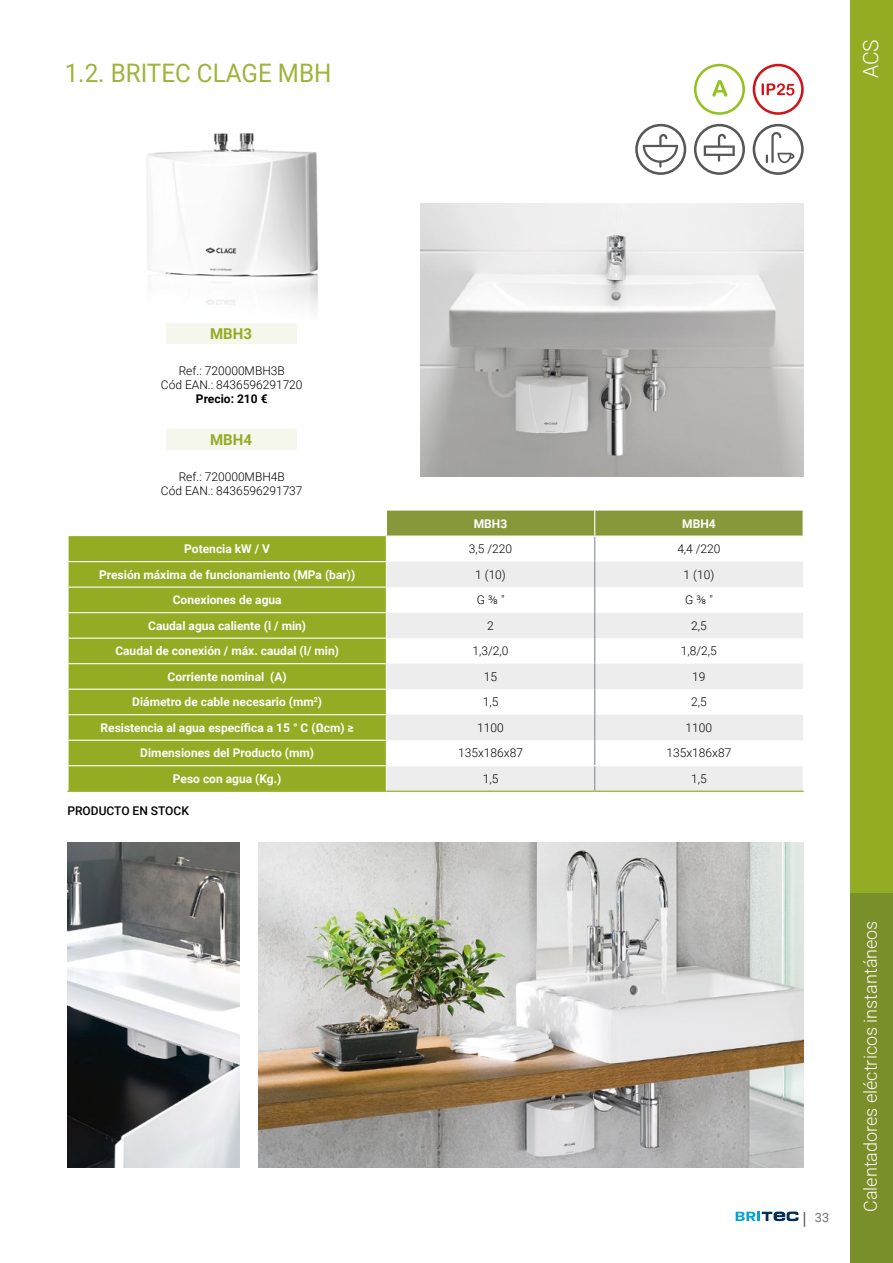
<style>
.page{position:relative;width:893px;height:1263px;background:#fff}
.page>*{position:absolute;margin:0;border:0;box-sizing:border-box;transform-origin:0 0}
.t1{font:25.5px "Roboto";color:#a0b33a;scale:.95 1}
.t2{font:300 21px "Roboto";color:#fff}
.t3{font:300 18px "Roboto";color:#fff}
.t4{font:700 15px "Roboto";color:#94ac23}
.t5{font:12.75px "Roboto";color:#706f6f}
.t6{font:700 12px "Roboto";color:#fff}
.t7{font:300 12px/14.4px "Roboto";color:#000;text-align:center}
.t8{font:500 12px "Roboto";color:#000}
.t9{font:700 12px "Roboto";color:#000}
</style>
<div class="page">
<div style="left:850px;top:0;width:43px;height:893px;background:#94ac23"></div>
<div style="left:850px;top:893px;width:43px;height:370px;background:#798f29"></div>
<svg style="left:736px;top:1211px;width:69px;height:16px"></svg>
<div style="left:69px;top:536px;width:317px;height:254px;background:#94ac23"></div>
<hr style="left:67px;top:561px;width:320px;height:1px;background:#fff">
<hr style="left:67px;top:587px;width:320px;height:1px;background:#fff">
<hr style="left:67px;top:612px;width:320px;height:1px;background:#fff">
<hr style="left:67px;top:638px;width:320px;height:1px;background:#fff">
<hr style="left:67px;top:663px;width:320px;height:1px;background:#fff">
<hr style="left:67px;top:689px;width:320px;height:1px;background:#fff">
<hr style="left:67px;top:714px;width:320px;height:1px;background:#fff">
<hr style="left:67px;top:740px;width:320px;height:1px;background:#fff">
<hr style="left:67px;top:765px;width:319px;height:1px;background:#fff">
<hr style="left:67px;top:790px;width:319px;height:2px;background:#a0b33a">
<hr style="left:386px;top:790px;width:209px;height:2px;background:#a0b33a">
<hr style="left:595px;top:790px;width:209px;height:2px;background:#a0b33a">
<svg style="left:386px;top:511px;width:417px;height:280px"></svg>
<hr style="left:802px;top:511px;width:2px;height:24px;background:#fff">
<hr style="left:595px;top:535px;width:209px;height:2px;background:#fff">
<img style="left:147px;top:133px;width:172px;height:178px">
<img style="left:259px;top:843px;width:545px;height:324px">
<img style="left:67px;top:843px;width:173px;height:324px">
<div style="left:167px;top:323px;width:130px;height:21px;background:#f5f6ec"></div>
<div style="left:167px;top:429px;width:130px;height:21px;background:#f5f6ec"></div>
<img style="left:421px;top:204px;width:383px;height:272px">
<svg style="left:753px;top:64px;width:51px;height:51px"></svg>
<svg style="left:694px;top:64px;width:51px;height:51px"></svg>
<svg style="left:635px;top:124px;width:51px;height:51px"></svg>
<svg style="left:694px;top:124px;width:51px;height:51px"></svg>
<svg style="left:753px;top:124px;width:51px;height:51px"></svg>
<h1 class="t1" style="left:65px;top:55px;width:282px">1.2. BRITEC CLAGE MBH</h1>
<h2 class="t2" style="left:856px;top:78px;width:41px;rotate:-90deg">ACS</h2>
<p class="t4" style="left:210px;top:323px;width:43px">MBH3</p>
<p class="t7" style="left:161px;top:363px;width:143px">Ref.: 720000MBH3B<br>Cód EAN.: 8436596291720</p>
<p class="t9" style="left:196px;top:391px;width:73px">Precio: 210 €</p>
<p class="t4" style="left:210px;top:430px;width:43px">MBH4</p>
<p class="t7" style="left:161px;top:469px;width:143px">Ref.: 720000MBH4B<br>Cód EAN.: 8436596291737</p>
<p class="t6" style="left:474px;top:515px;width:35px">MBH3</p>
<p class="t6" style="left:682px;top:515px;width:35px">MBH4</p>
<p class="t6" style="left:184px;top:540px;width:87px">Potencia kW / V</p>
<p class="t7" style="left:469px;top:541px;width:45px">3,5 /220</p>
<p class="t7" style="left:677px;top:541px;width:45px">4,4 /220</p>
<p class="t6" style="left:99px;top:566px;width:258px">Presión máxima de funcionamiento (MPa (bar))</p>
<p class="t7" style="left:475px;top:567px;width:32px">1 (10)</p>
<p class="t7" style="left:684px;top:567px;width:32px">1 (10)</p>
<p class="t6" style="left:173px;top:592px;width:110px">Conexiones de agua</p>
<p class="t7" style="left:477px;top:592px;width:29px">G ⅜ "</p>
<p class="t7" style="left:685px;top:592px;width:29px">G ⅜ "</p>
<p class="t6" style="left:148px;top:617px;width:159px">Caudal agua caliente (l / min)</p>
<p class="t7" style="left:487px;top:618px;width:8px">2</p>
<p class="t7" style="left:691px;top:618px;width:17px">2,5</p>
<p class="t6" style="left:115px;top:643px;width:225px">Caudal de conexión / máx. caudal (l/ min)</p>
<p class="t7" style="left:473px;top:643px;width:37px">1,3/2,0</p>
<p class="t7" style="left:681px;top:643px;width:37px">1,8/2,5</p>
<p class="t6" style="left:168px;top:668px;width:121px">Corriente nominal (A)</p>
<p class="t7" style="left:484px;top:669px;width:15px">15</p>
<p class="t7" style="left:692px;top:669px;width:15px">19</p>
<p class="t6" style="left:132px;top:694px;width:191px">Diámetro de cable necesario (mm<sup>2</sup>)</p>
<p class="t7" style="left:483px;top:694px;width:17px">1,5</p>
<p class="t7" style="left:691px;top:694px;width:17px">2,5</p>
<p class="t6" style="left:101px;top:719px;width:255px">Resistencia al agua específica a 15 ° C (Ωcm) ≥</p>
<p class="t7" style="left:477px;top:720px;width:28px">1100</p>
<p class="t7" style="left:686px;top:720px;width:28px">1100</p>
<p class="t6" style="left:140px;top:745px;width:175px">Dimensiones del Producto (mm)</p>
<p class="t7" style="left:458px;top:745px;width:66px">135x186x87</p>
<p class="t7" style="left:666px;top:745px;width:66px">135x186x87</p>
<p class="t6" style="left:173px;top:770px;width:110px">Peso con agua (Kg.)</p>
<p class="t7" style="left:483px;top:771px;width:17px">1,5</p>
<p class="t7" style="left:691px;top:771px;width:17px">1,5</p>
<p class="t8" style="left:67px;top:803px;width:123px">PRODUCTO EN STOCK</p>
<p class="t5" style="left:815px;top:1208px;width:16px">33</p>
<h3 class="t3" style="left:858px;top:1212px;width:293px;rotate:-90deg">Calentadores eléctricos instantáneos</h3>
</div>
